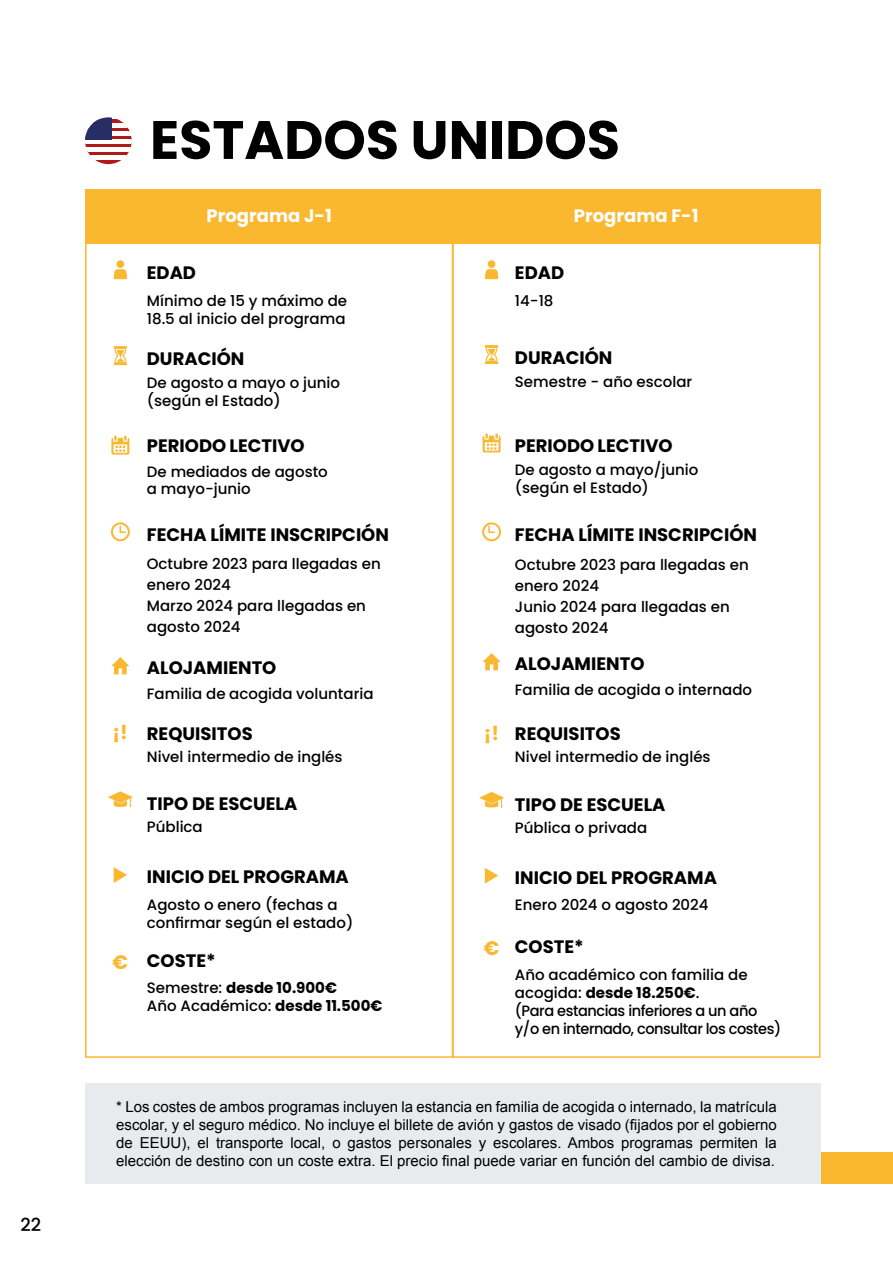
<style>
.page{position:relative;width:893px;height:1263px;background:#fff}
.page>*{position:absolute;margin:0;border:0;box-sizing:border-box;transform-origin:0 0}
.t1{font:700 54px "Poppins";color:#000}
.t2{font:700 19.5px "Poppins";color:#fab830}
.t3{font:700 18px "Poppins";color:#000}
.t4{font:700 18px "Poppins";color:#fff}
.t5{font:500 18px "Poppins";color:#000}
.t6{font:500 15px/21px "Poppins";color:#000}
.t7{font:15px/18px "Arial";color:#000;text-align:justify}
.t8{font:500 15px/18px "Poppins";letter-spacing:-.03em;color:#000}
.t9{font:700 15px/18px "Poppins";color:#000}
.s1{font-weight:500}
.s2{font-weight:700}
</style>
<div class="page">
<div style="left:777px;top:1152px;width:116px;height:31px;background:#fab830"></div>
<svg style="left:95px;top:160px;width:27px;height:4px"></svg>
<svg style="left:88px;top:152px;width:41px;height:4px"></svg>
<svg style="left:85px;top:144px;width:47px;height:4px"></svg>
<div style="left:85px;top:135px;width:47px;height:5px;background:#b11918"></div>
<svg style="left:112px;top:127px;width:18px;height:4px"></svg>
<svg style="left:112px;top:119px;width:12px;height:4px"></svg>
<svg style="left:85px;top:117px;width:27px;height:23px"></svg>
<div style="left:85px;top:189px;width:368px;height:54px;background:#fab830"></div>
<div style="left:452px;top:189px;width:368px;height:54px;background:#fab830"></div>
<svg style="left:108px;top:791px;width:25px;height:16px"></svg>
<svg style="left:479px;top:792px;width:25px;height:16px"></svg>
<svg style="left:114px;top:867px;width:13px;height:16px"></svg>
<svg style="left:485px;top:868px;width:13px;height:15px"></svg>
<svg style="left:112px;top:657px;width:17px;height:17px"></svg>
<svg style="left:483px;top:653px;width:17px;height:17px"></svg>
<div style="left:85px;top:240px;width:368px;height:818px;border:2px solid #fab830"></div>
<div style="left:452px;top:240px;width:368px;height:818px;border:2px solid #fab830"></div>
<svg style="left:114px;top:346px;width:13px;height:19px"></svg>
<svg style="left:111px;top:522px;width:19px;height:19px"></svg>
<svg style="left:482px;top:522px;width:19px;height:19px"></svg>
<div style="left:117px;top:260px;width:7px;height:8px;background:#fab830;border-radius:50%"></div>
<svg style="left:114px;top:269px;width:13px;height:10px"></svg>
<div style="left:488px;top:260px;width:7px;height:8px;background:#fab830;border-radius:50%"></div>
<svg style="left:485px;top:269px;width:13px;height:10px"></svg>
<svg style="left:111px;top:436px;width:18px;height:19px"></svg>
<svg style="left:483px;top:434px;width:18px;height:18px"></svg>
<svg style="left:485px;top:345px;width:13px;height:19px"></svg>
<div style="left:85px;top:1083px;width:735px;height:101px;background:#e8ebee"></div>
<p class="t5" style="left:20px;top:1214px;width:22px">22</p>
<h1 class="t1" style="left:150px;top:109px;width:472px">ESTADOS UNIDOS</h1>
<p class="t4" style="left:207px;top:206px;width:127px">Programa J-1</p>
<p class="t4" style="left:574px;top:205px;width:126px">Programa F-1</p>
<p class="t3" style="left:147px;top:262px;width:51px">EDAD</p>
<p class="t6" style="left:147px;top:292px;width:202px;line-height:18px">Mínimo de 15 y máximo de<br>18.5 al inicio del programa</p>
<p class="t3" style="left:147px;top:348px;width:99px">DURACIÓN</p>
<p class="t6" style="left:147px;top:374px;width:195px;line-height:18px">De agosto a mayo o junio (según el Estado)</p>
<p class="t3" style="left:147px;top:436px;width:159px">PERIODO LECTIVO</p>
<p class="t6" style="left:147px;top:464px;width:182px;line-height:16.5px">De mediados de agosto a mayo-junio</p>
<p class="t3" style="left:147px;top:524px;width:244px">FECHA LÍMITE INSCRIPCIÓN</p>
<p class="t6" style="left:147px;top:553px;width:235px">Octubre 2023 para llegadas en enero 2024<br>Marzo 2024 para llegadas en agosto 2024</p>
<p class="t3" style="left:147px;top:658px;width:131px">ALOJAMIENTO</p>
<p class="t6" style="left:147px;top:683px;width:228px">Familia de acogida voluntaria</p>
<p class="t3" style="left:515px;top:262px;width:51px">EDAD</p>
<p class="t6" style="left:515px;top:290px;width:40px">14-18</p>
<p class="t3" style="left:515px;top:347px;width:99px">DURACIÓN</p>
<p class="t6" style="left:515px;top:371px;width:179px">Semestre - año escolar</p>
<p class="t3" style="left:515px;top:436px;width:159px">PERIODO LECTIVO</p>
<p class="t6" style="left:515px;top:461px;width:185px;line-height:18px">De agosto a mayo/junio (según el Estado)</p>
<p class="t3" style="left:515px;top:524px;width:244px">FECHA LÍMITE INSCRIPCIÓN</p>
<p class="t6" style="left:515px;top:554px;width:235px">Octubre 2023 para llegadas en enero 2024<br>Junio 2024 para llegadas en agosto 2024</p>
<p class="t3" style="left:515px;top:654px;width:131px">ALOJAMIENTO</p>
<p class="t6" style="left:515px;top:679px;width:239px">Familia de acogida o internado</p>
<h2 class="t2" style="left:112px;top:721px;width:17px">¡!</h2>
<p class="t3" style="left:515px;top:723px;width:107px">REQUISITOS</p>
<p class="t6" style="left:515px;top:746px;width:197px">Nivel intermedio de inglés</p>
<h2 class="t2" style="left:484px;top:722px;width:17px">¡!</h2>
<p class="t3" style="left:147px;top:723px;width:107px">REQUISITOS</p>
<p class="t6" style="left:147px;top:746px;width:197px">Nivel intermedio de inglés</p>
<h2 class="t2" style="left:113px;top:950px;width:17px">€</h2>
<p class="t3" style="left:147px;top:793px;width:152px">TIPO DE ESCUELA</p>
<p class="t6" style="left:147px;top:816px;width:57px">Pública</p>
<p class="t3" style="left:147px;top:866px;width:203px">INICIO DEL PROGRAMA</p>
<p class="t6" style="left:147px;top:896px;width:208px;line-height:18px">Agosto o enero (fechas a confirmar según el estado)</p>
<p class="t3" style="left:147px;top:950px;width:70px">COSTE*</p>
<p class="t9" style="left:147px;top:979px;width:237px"><span class="s1">Semestre:</span> desde 10.900€<br><span class="s1">Año Académico:</span> desde 11.500€</p>
<h2 class="t2" style="left:484px;top:936px;width:17px">€</h2>
<p class="t3" style="left:515px;top:794px;width:152px">TIPO DE ESCUELA</p>
<p class="t6" style="left:515px;top:817px;width:134px">Pública o privada</p>
<p class="t3" style="left:515px;top:867px;width:203px">INICIO DEL PROGRAMA</p>
<p class="t6" style="left:515px;top:894px;width:195px">Enero 2024 o agosto 2024</p>
<p class="t3" style="left:515px;top:936px;width:70px">COSTE*</p>
<p class="t8" style="left:515px;top:965px;width:268px">Año académico con familia de acogida: <span class="s2">desde 18.250€</span>.<br>(Para estancias inferiores a un año y/o en internado, consultar los costes)</p>
<p class="t7" style="left:116px;top:1097px;width:662px">* Los costes de ambos programas incluyen la estancia en familia de acogida o internado, la matrícula escolar, y el seguro médico. No incluye el billete de avión y gastos de visado (fijados por el gobierno de EEUU), el transporte local, o gastos personales y escolares. Ambos programas permiten la elección de destino con un coste extra. El precio final puede variar en función del cambio de divisa.</p>
</div>
